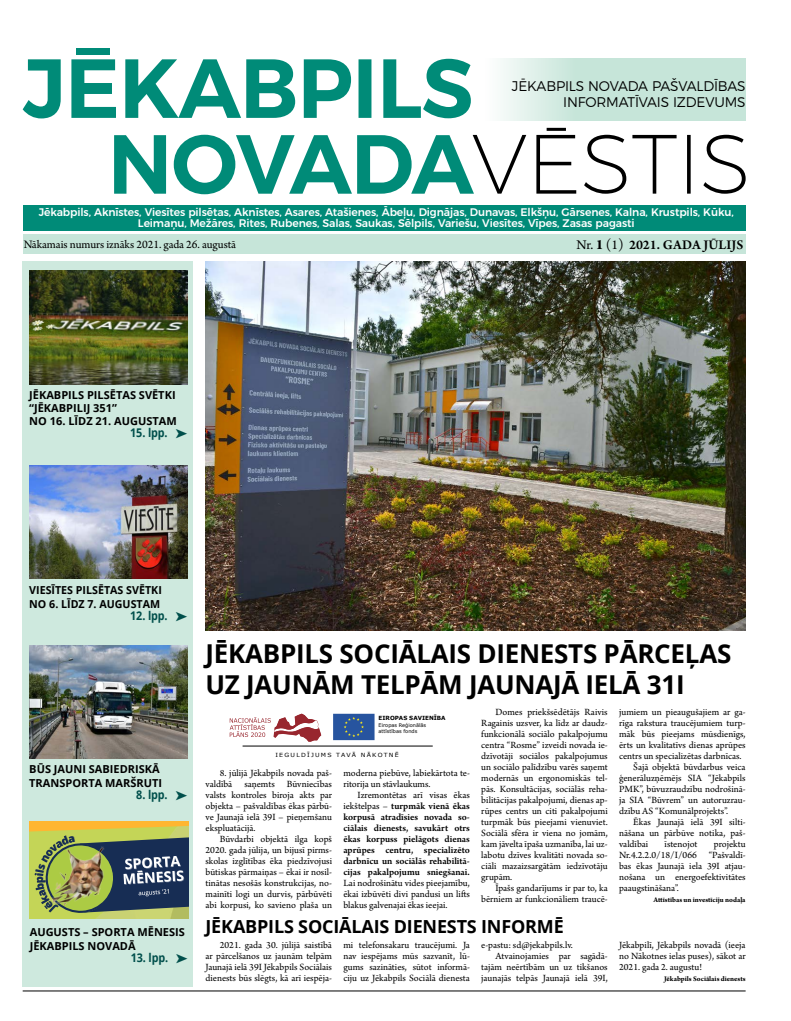
<style>
.page{position:relative;width:791px;height:1021px;background:#fff}
.page>*{position:absolute;margin:0;border:0;box-sizing:border-box;transform-origin:0 0}
.t1{font:700 26px/31.2px "Open Sans";letter-spacing:-.01em;color:#000}
.t2{font:700 18px "Open Sans";letter-spacing:-.01em;color:#000}
.t3{font:300 14px/16.8px "Montserrat";letter-spacing:-.01em;color:#000;text-align:right}
.t4{font:600 14px "Arno Pro";letter-spacing:.01em;color:#000}
.t5{font:12px "Arno Pro";letter-spacing:-.005em;color:#000}
.t6{font:700 12px "Open Sans";letter-spacing:-.01em;color:#004f4b;scale:.9 1}
.t7{font:500 11px/11px "Montserrat";letter-spacing:-.01em;color:#fff;text-align:center}
.t8{font:700 11px/13.2px "Open Sans";color:#000}
.t9{font:10px/11px "Arno Pro";color:#000;text-align:justify}
.t10{font:600 10px/11px "Arno Pro";color:#000;text-align:justify}
.t11{font:700 7.5px "Arno Pro";letter-spacing:-.005em;color:#000}
.t12{font:5.7px "Verdana";letter-spacing:.2em;color:#000;scale:1.1 1}
.t13{font:700 5.7px "Verdana";color:#000}
.t14{font:5px/6px "Verdana";color:#000}
.s1{font-weight:400}
.s2{font-weight:700;font-size:15px}
</style>
<div class="page">
<hr style="left:23px;top:990px;width:723px;height:1px;background:#000">
<div style="left:23px;top:234px;width:723px;height:19px;background:#c6e5d9"></div>
<div style="left:23px;top:261px;width:170px;height:725px;background:#cee9de"></div>
<img style="left:29px;top:913px;width:159px;height:5px">
<svg style="left:29px;top:821px;width:159px;height:92px;background:#81895a"></svg>
<img style="left:29px;top:271px;width:158px;height:113px">
<img style="left:29px;top:645px;width:158px;height:113px">
<img style="left:29px;top:465px;width:158px;height:114px">
<img style="left:206px;top:261px;width:539px;height:369px">
<svg style="left:501px;top:59px;width:245px;height:62px;background:#cde8dd"></svg>
<svg style="left:114px;top:128px;width:632px;height:66px"></svg>
<svg style="left:23px;top:59px;width:448px;height:59px"></svg>
<div style="left:76px;top:48px;width:34px;height:6px;background:#008b78"></div>
<svg style="left:230px;top:713px;width:91px;height:28px"></svg>
<div style="left:333px;top:713px;width:41px;height:27px;background:#27549f"></div>
<svg style="left:344px;top:717px;width:20px;height:20px"></svg>
<hr style="left:243px;top:746px;width:190px;height:1px;background:#000">
<div style="left:23px;top:205px;width:722px;height:25px;background:#008b78"></div>
<h3 class="t3" style="left:512px;top:76px;width:235px">JĒKABPILS NOVADA PAŠVALDĪBAS<br>INFORMATĪVAIS IZDEVUMS</h3>
<p class="t7" style="left:39px;top:205px;width:696px">Jēkabpils, Aknīstes, Viesītes pilsētas, Aknīstes, Asares, Atašienes, Ābeļu, Dignājas, Dunavas, Elkšņu, Gārsenes, Kalna, Krustpils, Kūku,<br>Leimaņu, Mežāres, Rites, Rubenes, Salas, Saukas, Sēlpils, Variešu, Viesītes, Vīpes, Zasas pagasti</p>
<p class="t5" style="left:24px;top:237px;width:214px">Nākamais numurs iznāks 2021. gada 26. augustā</p>
<h3 class="t4" style="left:576px;top:237px;width:169px"><span class="s1">Nr.</span> <span class="s2">1</span> <span class="s1">(1)</span> 2021. GADA JŪLIJS</h3>
<p class="t8" style="left:29px;top:388px;width:149px">JĒKABPILS PILSĒTAS SVĒTKI “JĒKABPILIJ 351”<br>NO 16. LĪDZ 21. AUGUSTAM</p>
<p class="t6" style="left:130px;top:424px;width:43px">15. lpp.</p>
<p class="t8" style="left:29px;top:583px;width:134px">VIESĪTES PILSĒTAS SVĒTKI<br>NO 6. LĪDZ 7. AUGUSTAM</p>
<p class="t6" style="left:130px;top:606px;width:43px">12. lpp.</p>
<p class="t8" style="left:29px;top:762px;width:134px">BŪS JAUNI SABIEDRISKĀ<br>TRANSPORTA MARŠRUTI</p>
<p class="t6" style="left:136px;top:785px;width:36px">8. lpp.</p>
<p class="t8" style="left:30px;top:925px;width:157px">AUGUSTS – SPORTA MĒNESIS<br>JĒKABPILS NOVADĀ</p>
<p class="t6" style="left:131px;top:948px;width:43px">13. lpp.</p>
<h1 class="t1" style="left:206px;top:637px;width:527px">JĒKABPILS SOCIĀLAIS DIENESTS PĀRCEĻAS<br>UZ JAUNĀM TELPĀM JAUNAJĀ IELĀ 31I</h1>
<p class="t13" style="left:379px;top:713px;width:68px">EIROPAS SAVIENĪBA</p>
<p class="t14" style="left:379px;top:722px;width:49px">Eiropas Reģionālās attīstības fonds</p>
<p class="t12" style="left:275px;top:751px;width:113px">IEGULDĪJUMS TAVĀ NĀKOTNĒ</p>
<p class="t9" style="left:206px;top:768px;width:128px;text-indent:14px">8. jūlijā Jēkabpils novada paš&shy;valdībā saņemts Būvniecības valsts kontroles biroja akts par objekta – pašvaldības ēkas pārbū&shy;ve Jaunajā ielā 39I – pieņemšanu ekspluatācijā.</p>
<p class="t9" style="left:206px;top:834px;width:128px;text-indent:14px">Būvdarbi objektā ilga kopš 2020. gada jūlija, un bijusī pirms&shy;skolas izglītības ēka piedzīvojusi būtiskas pārmaiņas – ēkai ir nosil&shy;tinātas nesošās konstrukcijas, no&shy;mainīti logi un durvis, pārbūvēti abi korpusi, ko savieno plaša un</p>
<p class="t9" style="left:343px;top:768px;width:128px">moderna piebūve, labiekārtota te&shy;ritorija un stāvlaukums.</p>
<p class="t10" style="left:343px;top:790px;width:128px;text-indent:14px"><span class="s1">Izremontētas arī visas ēkas iekštelpas –</span> turpmāk vienā ēkas korpusā atradīsies novada so&shy;ciālais dienests, savukārt otrs ēkas korpuss pielāgots dienas aprūpes centru, specializēto darbnīcu un sociālās rehabilitā&shy;cijas pakalpojumu sniegšanai.</p>
<p class="t9" style="left:343px;top:878px;width:128px">Lai nodrošinātu vides pieejamību, ēkai izbūvēti divi pandusi un lifts blakus galvenajai ēkas ieejai.</p>
<p class="t9" style="left:481px;top:706px;width:128px;text-indent:14px">Domes priekšsēdētājs Raivis Ragainis uzsver, ka līdz ar daudz&shy;funkcionālā sociālo pakalpojumu centra “Rosme” izveidi novada ie&shy;dzīvotāji sociālos pakalpojumus un sociālo palīdzību varēs saņemt modernās un ergonomiskās tel&shy;pās. Konsultācijas, sociālās reha&shy;bilitācijas pakalpojumi, dienas ap&shy;rūpes centrs un citi pakalpojumi turpmāk būs pieejami vienuviet.<br>Sociālā sfēra ir viena no jomām, kam jāvelta īpaša uzmanība, lai uz&shy;labotu dzīves kvalitāti novada so&shy;ciāli mazaizsargātām iedzīvotāju grupām.</p>
<p class="t9" style="left:481px;top:882px;width:128px;text-align:right">Īpašs gandarījums ir par to, ka bērniem ar funkcionāliem traucē-</p>
<h2 class="t2" style="left:206px;top:913px;width:360px">JĒKABPILS SOCIĀLAIS DIENESTS INFORMĒ</h2>
<p class="t9" style="left:206px;top:940px;width:128px;text-indent:14px">2021. gada 30. jūlijā saistībā ar pārcelšanos uz jaunām telpām Jaunajā ielā 39I Jēkabpils Sociālais dienests būs slēgts, kā arī iespēja-</p>
<p class="t9" style="left:343px;top:940px;width:128px">mi telefonsakaru traucējumi. Ja nav iespējams mūs sazvanīt, lū&shy;gums sazināties, sūtot informā&shy;ciju uz Jēkabpils Sociālā dienesta</p>
<p class="t9" style="left:481px;top:940px;width:93px">e-pastu: sd@jekabpils.lv.</p>
<p class="t9" style="left:495px;top:951px;width:114px">Atvainojamies par sagādā-</p>
<p class="t9" style="left:481px;top:962px;width:128px">tajām neērtībām un uz tikšanos</p>
<p class="t9" style="left:481px;top:973px;width:128px">jaunajās telpās Jaunajā ielā 39I,</p>
<p class="t9" style="left:619px;top:706px;width:128px">jumiem un pieaugušajiem ar ga-</p>
<p class="t9" style="left:619px;top:717px;width:128px">rīga rakstura traucējumiem turp-</p>
<p class="t9" style="left:619px;top:728px;width:128px">māk būs pieejams mūsdienīgs,</p>
<p class="t9" style="left:619px;top:739px;width:128px">ērts un kvalitatīvs dienas aprūpes</p>
<p class="t9" style="left:619px;top:750px;width:124px">centrs un specializētas darbnīcas.</p>
<p class="t9" style="left:633px;top:761px;width:114px">Šajā objektā būvdarbus veica</p>
<p class="t9" style="left:619px;top:772px;width:128px">ģenerāluzņēmējs SIA “Jēkabpils</p>
<p class="t9" style="left:619px;top:783px;width:128px">PMK”, būvuzraudzību nodrošinā-</p>
<p class="t9" style="left:619px;top:794px;width:128px">ja SIA “Būvrem” un autoruzrau-</p>
<p class="t9" style="left:619px;top:805px;width:111px">dzību AS “Komunālprojekts”.</p>
<p class="t9" style="left:633px;top:816px;width:114px">Ēkas Jaunajā ielā 39I silti-</p>
<p class="t9" style="left:619px;top:827px;width:128px">nāšana un pārbūve notika, paš-</p>
<p class="t9" style="left:619px;top:838px;width:31px">valdībai</p>
<p class="t9" style="left:665px;top:838px;width:34px">īstenojot</p>
<p class="t9" style="left:619px;top:838px;width:128px;text-indent:95px">projektu Nr.4.2.2.0/18/I/066 “Pašvaldī&shy;bas ēkas Jaunajā iela 39I atjau&shy;nošana un energoefektivitātes paaugstināšana”.</p>
<p class="t11" style="left:653px;top:895px;width:94px">Attīstības un investīciju nodaļa</p>
<p class="t9" style="left:619px;top:940px;width:128px">Jēkabpilī, Jēkabpils novadā (ieeja no Nākotnes ielas puses), sākot ar 2021. gada 2. augustu!</p>
<p class="t11" style="left:664px;top:974px;width:83px">Jēkabpils Sociālais dienests</p>
</div>
